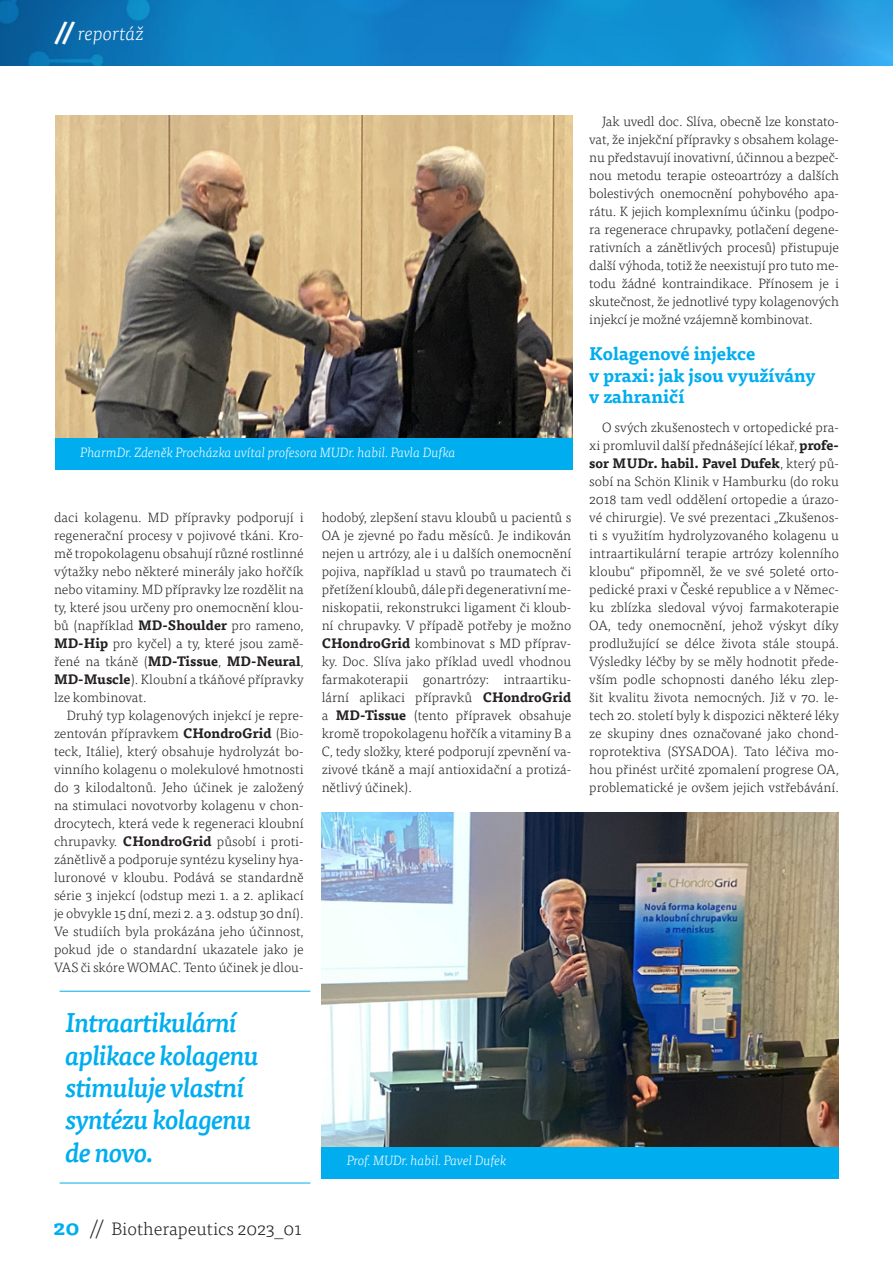
<style>
.page{position:relative;width:893px;height:1263px;background:#fff}
.page>*{position:absolute;margin:0;border:0;box-sizing:border-box;transform-origin:0 0}
.MEZITITULKY_FINAL{font:italic 500 27px/32.4px "Tisa Pro";letter-spacing:-.03em;color:#00aeef}
.t1{font:italic 300 19.5px "Tisa Pro";color:#fff}
.MEZITITULKY_FINAL-2{font:700 18px/21.6px "Tisa Pro";color:#00aeef}
.t2{font:300 18px "Tisa Pro";color:#231f20}
.HLAVNÍ_TEXT{font:300 13.5px/18px "Tisa Pro";color:#231f20;text-align:justify}
.otazka_medi{font:italic 300 13.5px "Tisa Pro";letter-spacing:-.01em;color:#fff}
.s1{font-weight:700;font-size:24px}
.s2{font-weight:700}
.s3{font-weight:700;font-size:21px;color:#00aeef}
.s4{font-size:21px}
</style>
<div class="page">
<img style="left:0;top:0;width:893px;height:65px">
<img style="left:55px;top:116px;width:518px;height:323px">
<div style="left:55px;top:439px;width:518px;height:31px;background:#00aeef"></div>
<img style="left:322px;top:813px;width:517px;height:334px">
<div style="left:322px;top:1147px;width:517px;height:32px;background:#00aeef"></div>
<hr style="left:60px;top:991px;width:250px;height:1px;background:#00aeef">
<hr style="left:60px;top:1183px;width:250px;height:1px;background:#00aeef">
<p class="t1" style="left:55px;top:20px;width:90px"><span class="s1">//</span> reportáž</p>
<p class="otazka_medi" style="left:80px;top:443px;width:377px">PharmDr. Zdeněk Procházka uvítal profesora MUDr. habil. Pavla Dufka</p>
<p class="HLAVNÍ_TEXT" style="left:54px;top:508px;width:251px">daci kolagenu. MD přípravky podporují i regenerační procesy v pojivové tkáni. Kro&shy;mě tropokolagenu obsahují různé rostlinné výtažky nebo některé minerály jako hořčík nebo vitaminy. MD přípravky lze rozdělit na ty, které jsou určeny pro onemocnění klou&shy;bů (například <span class="s2">MD-Shoulder</span> pro rameno, <span class="s2">MD-Hip</span> pro kyčel) a ty, které jsou zamě&shy;řené na tkáně (<span class="s2">MD-Tissue</span>, <span class="s2">MD-Neural</span>, <span class="s2">MD-Muscle</span>). Kloubní a tkáňové přípravky lze kombinovat.</p>
<p class="HLAVNÍ_TEXT" style="left:54px;top:706px;width:251px;text-indent:13px">Druhý typ kolagenových injekcí je repre&shy;zentován přípravkem <span class="s2">CHondroGrid</span> (Bio&shy;teck, Itálie), který obsahuje hydrolyzát bo&shy;vinního kolagenu o molekulové hmotnosti do 3 kilodaltonů. Jeho účinek je založený na stimulaci novotvorby kolagenu v chon&shy;drocytech, která vede k regeneraci kloubní chrupavky. <span class="s2">CHondroGrid</span> působí i proti&shy;zánětlivě a podporuje syntézu kyseliny hya&shy;luronové v kloubu. Podává se standardně série 3 injekcí (odstup mezi 1. a 2. aplikací je obvykle 15 dní, mezi 2. a 3. odstup 30 dní).<br>Ve studiích byla prokázána jeho účinnost, pokud jde o standardní ukazatele jako je VAS či skóre WOMAC. Tento účinek je dlou-</p>
<p class="MEZITITULKY_FINAL" style="left:66px;top:1005px;width:195px">Intraartikulární aplikace kolagenu stimuluje vlastní syntézu kolagenu</p>
<p class="MEZITITULKY_FINAL" style="left:66px;top:1134px;width:89px">de novo.</p>
<p class="HLAVNÍ_TEXT" style="left:322px;top:508px;width:251px">hodobý, zlepšení stavu kloubů u pacientů s OA je zjevné po řadu měsíců. Je indikován nejen u artrózy, ale i u dalších onemocnění pojiva, například u stavů po traumatech či přetížení kloubů, dále při degenerativní me&shy;niskopatii, rekonstrukci ligament či kloub&shy;ní chrupavky. V případě potřeby je možno <span class="s2">CHondroGrid</span> kombinovat s MD příprav&shy;ky. Doc. Slíva jako příklad uvedl vhodnou farmakoterapii gonartrózy: intraartiku&shy;lární aplikaci přípravků <span class="s2">CHondroGrid </span>a <span class="s2">MD-Tissue</span> (tento přípravek obsahuje kromě tropokolagenu hořčík a vitaminy B a C, tedy složky, které podporují zpevnění va&shy;zivové tkáně a mají antioxidační a protizá&shy;nětlivý účinek).</p>
<p class="otazka_medi" style="left:347px;top:1151px;width:161px">Prof. MUDr. habil. Pavel Dufek</p>
<p class="HLAVNÍ_TEXT" style="left:589px;top:112px;width:251px;text-indent:13px">Jak uvedl doc. Slíva, obecně lze konstato&shy;vat, že injekční přípravky s obsahem kolage&shy;nu představují inovativní, účinnou a bezpeč&shy;nou metodu terapie osteoartrózy a dalších bolestivých onemocnění pohybového apa&shy;rátu. K jejich komplexnímu účinku (podpo&shy;ra regenerace chrupavky, potlačení degene&shy;rativních a zánětlivých procesů) přistupuje další výhoda, totiž že neexistují pro tuto me&shy;todu žádné kontraindikace. Přínosem je i skutečnost, že jednotlivé typy kolagenových injekcí je možné vzájemně kombinovat.</p>
<p class="MEZITITULKY_FINAL-2" style="left:589px;top:342px;width:228px">Kolagenové injekce<br>v praxi: jak jsou využívány v zahraničí</p>
<p class="HLAVNÍ_TEXT" style="left:589px;top:418px;width:251px;text-indent:13px">O svých zkušenostech v ortopedické pra&shy;xi promluvil další přednášející lékař, <span class="s2">profe&shy;sor MUDr. habil. Pavel Dufek</span>, který pů&shy;sobí na Schön Klinik v Hamburku (do roku 2018 tam vedl oddělení ortopedie a úrazo&shy;vé chirurgie). Ve své prezentaci „Zkušenos&shy;ti s využitím hydrolyzovaného kolagenu u intraartikulární terapie artrózy kolenního kloubu“ připomněl, že ve své 50leté orto&shy;pedické praxi v České republice a v Němec&shy;ku zblízka sledoval vývoj farmakoterapie OA, tedy onemocnění, jehož výskyt díky prodlužující se délce života stále stoupá.<br>Výsledky léčby by se měly hodnotit přede&shy;vším podle schopnosti daného léku zlep&shy;šit kvalitu života nemocných. Již v 70. le&shy;tech 20. století byly k dispozici některé léky ze skupiny dnes označované jako chond&shy;roprotektiva (SYSADOA). Tato léčiva mo&shy;hou přinést určité zpomalení progrese OA, problematické je ovšem jejich vstřebávání.</p>
<h3 class="t2" style="left:53px;top:1216px;width:250px"><span class="s3">20</span> <span class="s4">//</span> Biotherapeutics 2023_01</h3>
</div>
